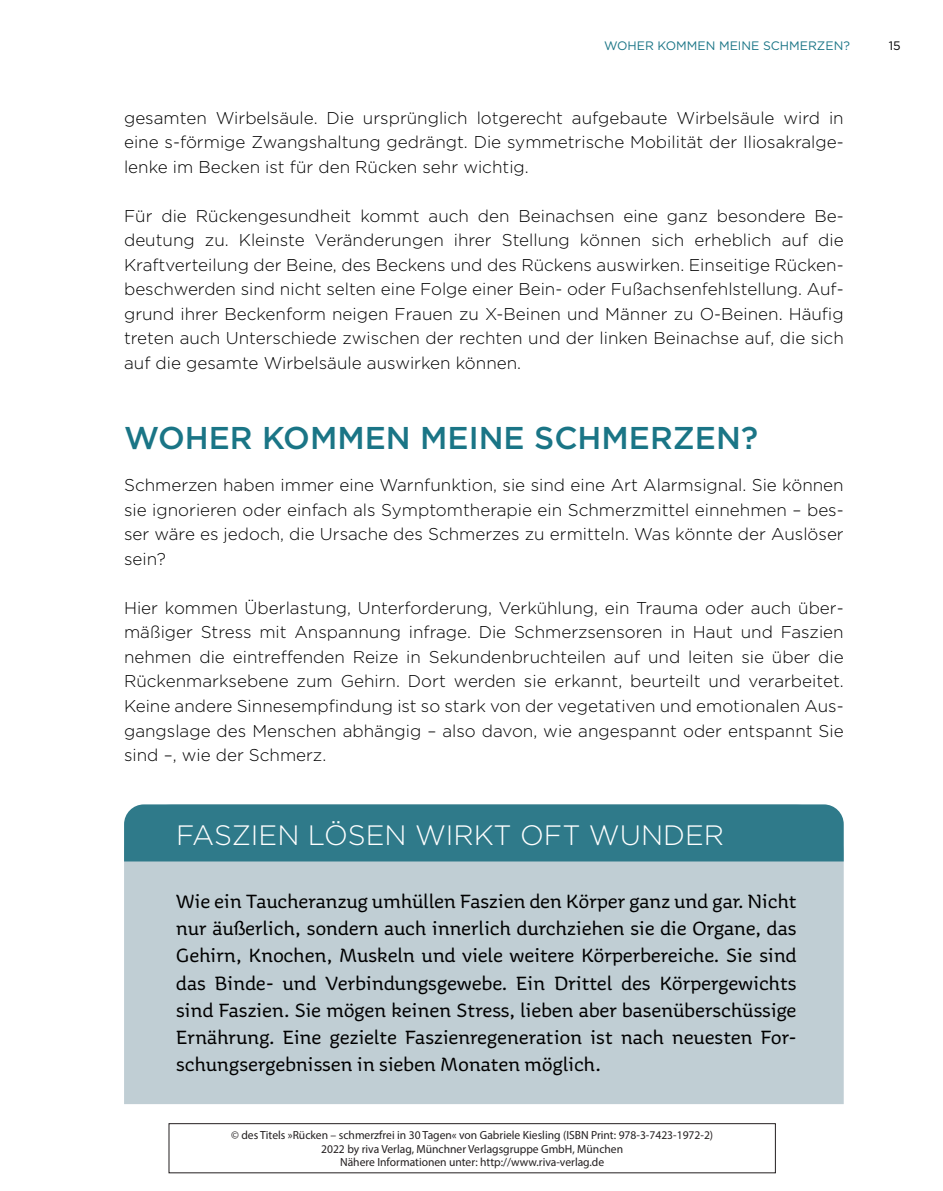
<style>
.page{position:relative;width:943px;height:1191px;background:#fff}
.page>*{position:absolute;margin:0;border:0;box-sizing:border-box;transform-origin:0 0}
.t1{font:500 31.5px "Gotham";color:#1a7586}
.t2{font:300 28px "Gotham";color:#fff}
.t3{font:21px/27.1px "Aniuk";letter-spacing:.01em;color:#000;text-align:justify}
.t4{font:300 17.15px/24.5px "Gotham";color:#000;text-align:justify}
.t5{font:12.25px "Gotham";color:#1a7586}
.t6{font:12.25px "Gotham";color:#000}
.t7{font:11.72px/13.8px "Myriad Pro";color:#231f20;text-align:center}
</style>
<div class="page">
<div style="left:124px;top:861px;width:719px;height:243px;background:#c0ced4"></div>
<div style="left:124px;top:804px;width:719px;height:57px;background:#2f7a8a"></div>
<div style="left:168px;top:1123px;width:607px;height:50px;border:1px solid #231f20"></div>
<p class="t5" style="left:604px;top:37px;width:23px">WOHER</p>
<p class="t5" style="left:657px;top:37px;width:11px">KOMMEN</p>
<p class="t5" style="left:719px;top:37px;width:9px">MEINE</p>
<p class="t5" style="left:763px;top:37px;width:27px">SCHMERZEN</p>
<p class="t5" style="left:843px;top:37px;width:8px">?</p>
<p class="t6" style="left:888px;top:37px;width:13px">15</p>
<p class="t4" style="left:124px;top:105px;width:721px">gesamten Wirbelsäule. Die ursprünglich lotgerecht aufgebaute Wirbelsäule wird in eine s-förmige Zwangshaltung gedrängt. Die symmetrische Mobilität der Iliosakralge&shy;lenke im Becken ist für den Rücken sehr wichtig.</p>
<p class="t4" style="left:124px;top:203px;width:721px">Für die Rückengesundheit kommt auch den Beinachsen eine ganz besondere Be&shy;deutung zu. Kleinste Veränderungen ihrer Stellung können sich erheblich auf die Kraftverteilung der Beine, des Beckens und des Rückens auswirken. Einseitige Rücken&shy;beschwerden sind nicht selten eine Folge einer Bein- oder Fußachsenfehlstellung. Auf&shy;grund ihrer Beckenform neigen Frauen zu X-Beinen und Männer zu O-Beinen. Häufig treten auch Unterschiede zwischen der rechten und der linken Beinachse auf, die sich auf die gesamte Wirbelsäule auswirken können.</p>
<h1 class="t1" style="left:124px;top:417px;width:635px">WOHER KOMMEN MEINE SCHMERZEN?</h1>
<p class="t4" style="left:124px;top:472px;width:721px">Schmerzen haben immer eine Warnfunktion, sie sind eine Art Alarmsignal. Sie können sie ignorieren oder einfach als Symptomtherapie ein Schmerzmittel einnehmen – bes&shy;ser wäre es jedoch, die Ursache des Schmerzes zu ermitteln. Was könnte der Auslöser sein?</p>
<p class="t4" style="left:124px;top:595px;width:721px">Hier kommen Überlastung, Unterforderung, Verkühlung, ein Trauma oder auch über&shy;mäßiger Stress mit Anspannung infrage. Die Schmerzsensoren in Haut und Faszien nehmen die eintreffenden Reize in Sekundenbruchteilen auf und leiten sie über die Rückenmarksebene zum Gehirn. Dort werden sie erkannt, beurteilt und verarbeitet.<br>Keine andere Sinnesempfindung ist so stark von der vegetativen und emotionalen Aus&shy;gangslage des Menschen abhängig – also davon, wie angespannt oder entspannt Sie sind –, wie der Schmerz.</p>
<h2 class="t2" style="left:176px;top:817px;width:549px">FASZIEN LÖSEN WIRKT OFT WUNDER</h2>
<p class="t3" style="left:176px;top:887px;width:622px">Wie ein Taucheranzug umhüllen Faszien den Körper ganz und gar. Nicht nur äußerlich, sondern auch innerlich durchziehen sie die Organe, das Gehirn, Knochen, Muskeln und viele weitere Körperbereiche. Sie sind das Binde- und Verbindungsgewebe. Ein Drittel des Körpergewichts sind Faszien. Sie mögen keinen Stress, lieben aber basenüberschüssige Ernährung. Eine gezielte Faszienregeneration ist nach neuesten For&shy;schungsergebnissen in sieben Monaten möglich.</p>
<p class="t7" style="left:231px;top:1127px;width:483px">© des Titels »Rücken – schmerzfrei in 30 Tagen« von Gabriele Kiesling (ISBN Print: 978-3-7423-1972-2)<br>2022 by riva Verlag, Münchner Verlagsgruppe GmbH, München<br>Nähere Informationen unter: http://www.riva-verlag.de</p>
</div>
